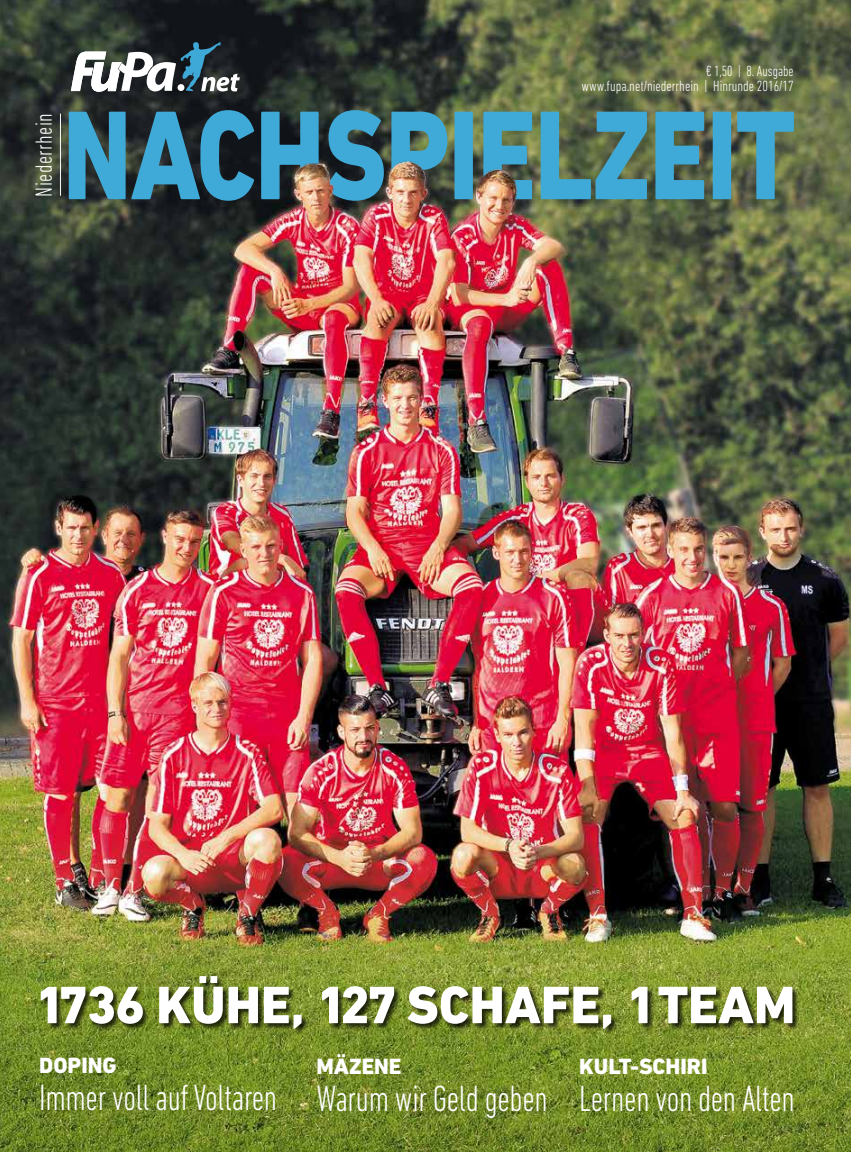
<style>
.page{position:relative;width:851px;height:1152px;background:#fff}
.page>*{position:absolute;margin:0;border:0;box-sizing:border-box;transform-origin:0 0}
.t1{font:800 128.75px "DIN Next LT Pro";letter-spacing:-.01em;color:#3fa9d7;scale:.81 1}
.t2{font:800 53.5px "DIN Next LT Pro";color:#fff}
.t3{font:300 condensed 37.12px "DIN Next LT Pro";letter-spacing:-.01em;color:#fff;scale:.94 1}
.t4{font:300 condensed 23.75px "DIN Next LT Pro";letter-spacing:.02em;color:#fff;scale:.95 1}
.t5{font:800 22.5px "DIN Next LT Pro";color:#fff}
.t6{font:300 condensed 15px/14.8px "DIN Next LT Pro";color:#fff;text-align:right;scale:.96 1}
</style>
<div class="page">
<img style="left:0;top:0;width:850px;height:1152px">
<hr style="left:60px;top:114px;width:1px;height:82px;background:#fff">
<svg style="left:71px;top:42px;width:169px;height:50px"></svg>
<div style="left:41px;top:976px;width:758px;height:59px;background:#000;opacity:.75"></div>
<img style="left:0;top:151px;width:850px;height:87px">
<p class="t6" style="left:581px;top:63px;width:222px">€ 1,50 | 8. Ausgabe<br>www.fupa.net/niederrhein | Hinrunde 2016/17</p>
<h3 class="t4" style="left:30px;top:197px;width:89px;rotate:-90deg">Niederrhein</h3>
<h1 class="t1" style="left:63px;top:79px;width:905px">NACHSPIELZEIT</h1>
<h2 class="t2" style="left:35px;top:973px;width:761px">1736 KÜHE, 127 SCHAFE, 1 TEAM</h2>
<h3 class="t5" style="left:39px;top:1051px;width:79px">DOPING</h3>
<h3 class="t3" style="left:39px;top:1076px;width:254px">Immer voll auf Voltaren</h3>
<h3 class="t5" style="left:316px;top:1052px;width:86px">MÄZENE</h3>
<h3 class="t3" style="left:316px;top:1077px;width:247px">Warum wir Geld geben</h3>
<h3 class="t5" style="left:579px;top:1052px;width:130px">KULT-SCHIRI</h3>
<h3 class="t3" style="left:579px;top:1077px;width:231px">Lernen von den Alten</h3>
</div>
